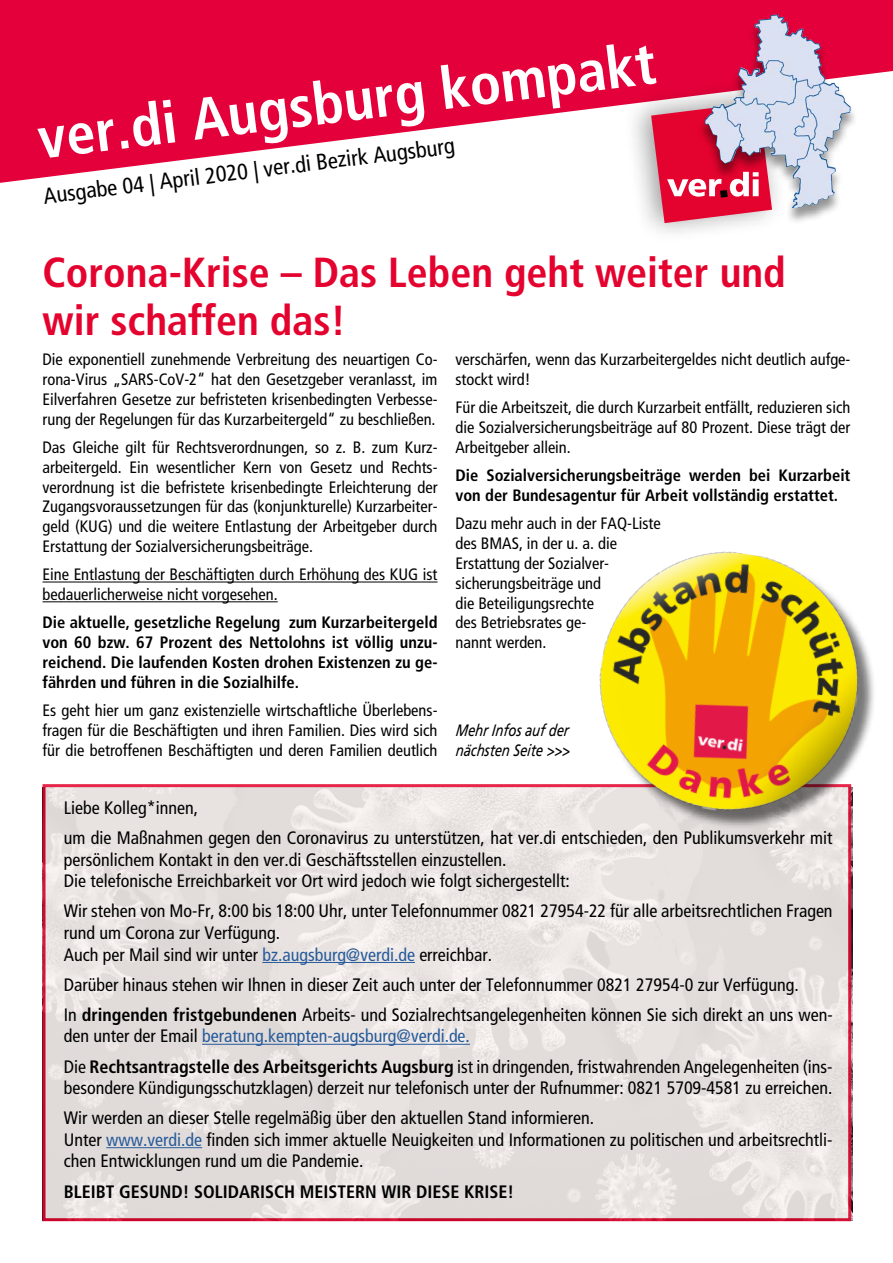
<style>
.page{position:relative;width:893px;height:1263px;background:#fff}
.page>*{position:absolute;margin:0;border:0;box-sizing:border-box;transform-origin:0 0}
.t1{font:700 condensed 58.5px "Frutiger";color:#fff}
.t2{font:700 condensed 42px/48px "Frutiger";color:#e4032e}
.t3{font:condensed 22.5px "Frutiger";color:#000}
.t4{font:condensed 18px/30.2px "Frutiger";color:#000}
.t5{font:700 condensed 18px "Frutiger";color:#000}
.t6{font:condensed 16.5px/19.8px "Frutiger";color:#000;text-align:justify}
.t7{font:700 condensed 16.5px/19.8px "Frutiger";color:#000;text-align:justify}
.t8{font:italic condensed 16.5px/19.8px "Frutiger";color:#000}
.s1{color:#275b9b}
.s2{font-weight:700}
</style>
<div class="page">
<svg style="left:43px;top:784px;width:808px;height:437px;background:#e6dddc"></svg>
<svg style="left:0;top:0;width:893px;height:183px;fill:#e4003a"></svg>
<div style="left:623px;top:78px;width:166px;height:166px;background:#000;opacity:.4"></div>
<svg style="left:651px;top:102px;width:46px;height:121px;background:#e13f5e"></svg>
<div style="left:697px;top:15px;width:162px;height:209px;background:#000;opacity:.42"></div>
<img style="left:738px;top:14px;width:37px;height:83px">
<hr style="left:43px;top:582px;width:395px;height:1px;background:#000">
<hr style="left:43px;top:601px;width:235px;height:1px;background:#000">
<hr style="left:262px;top:962px;width:153px;height:1px;background:#275b9b">
<hr style="left:202px;top:1044px;width:268px;height:1px;background:#275b9b">
<hr style="left:106px;top:1147px;width:96px;height:1px;background:#275b9b">
<img style="left:582px;top:551px;width:292px;height:279px">
<h1 class="t1" style="left:34px;top:104px;width:624px;rotate:-7deg">ver.di Augsburg kompakt</h1>
<h3 class="t3" style="left:42px;top:183px;width:416px;rotate:-7deg">Ausgabe 04 | April 2020 | ver.di Bezirk Augsburg</h3>
<h2 class="t2" style="left:43px;top:248px;width:745px">Corona-Krise – Das Leben geht weiter und wir schaffen das!</h2>
<p class="t6" style="left:43px;top:350px;width:397px">Die exponentiell zunehmende Verbreitung des neuartigen Co&shy;rona-Virus „SARS-CoV-2“ hat den Gesetzgeber veranlasst, im Eilverfahren Gesetze zur befristeten krisenbedingten Verbesse&shy;rung der Regelungen für das Kurzarbeitergeld“ zu beschließen.</p>
<p class="t6" style="left:43px;top:437px;width:397px">Das Gleiche gilt für Rechtsverordnungen, so z. B. zum Kurz&shy;arbeitergeld. Ein wesentlicher Kern von Gesetz und Rechts&shy;verordnung ist die befristete krisenbedingte Erleichterung der Zugangsvoraussetzungen für das (konjunkturelle) Kurzarbeiter&shy;geld (KUG) und die weitere Entlastung der Arbeitgeber durch Erstattung der Sozialversicherungsbeiträge.</p>
<p class="t6" style="left:43px;top:565px;width:396px">Eine Entlastung der Beschäftigten durch Erhöhung des KUG ist bedauerlicherweise nicht vorgesehen.</p>
<p class="t7" style="left:43px;top:613px;width:397px">Die aktuelle, gesetzliche Regelung zum Kurzarbeitergeld von 60 bzw. 67 Prozent des Nettolohns ist völlig unzu&shy;reichend. Die laufenden Kosten drohen Existenzen zu ge&shy;fährden und führen in die Sozialhilfe.</p>
<p class="t6" style="left:43px;top:701px;width:397px">Es geht hier um ganz existenzielle wirtschaftliche Überlebens&shy;fragen für die Beschäftigten und ihren Familien. Dies wird sich für die betroffenen Beschäftigten und deren Familien deutlich</p>
<p class="t6" style="left:455px;top:350px;width:396px">verschärfen, wenn das Kurzarbeitergeldes nicht deutlich aufge&shy;stockt wird!</p>
<p class="t6" style="left:455px;top:398px;width:396px">Für die Arbeitszeit, die durch Kurzarbeit entfällt, reduzieren sich die Sozialversicherungsbeiträge auf 80 Prozent. Diese trägt der Arbeitgeber allein.</p>
<p class="t7" style="left:455px;top:466px;width:396px">Die Sozialversicherungsbeiträge werden bei Kurzarbeit von der Bundesagentur für Arbeit vollständig erstattet.</p>
<p class="t6" style="left:455px;top:514px;width:207px;text-align:left">Dazu mehr auch in der FAQ-Liste des BMAS, in der u. a. die<br>Erstattung der Sozialver&shy;sicherungsbeiträge und<br>die Beteiligungsrechte<br>des Betriebsrates ge-<br>nannt werden.</p>
<p class="t8" style="left:455px;top:720px;width:116px">Mehr Infos auf der nächsten Seite &gt;&gt;&gt;</p>
<p class="t4" style="left:64px;top:793px;width:770px">Liebe Kolleg*innen,<br>um die Maßnahmen gegen den Coronavirus zu unterstützen, hat ver.di entschieden, den Publikumsverkehr mit</p>
<p class="t4" style="left:64px;top:849px;width:508px;line-height:21.6px">persönlichem Kontakt in den ver.di Geschäftsstellen einzustellen.<br>Die telefonische Erreichbarkeit vor Ort wird jedoch wie folgt sichergestellt:</p>
<p class="t4" style="left:64px;top:900px;width:770px;line-height:21.6px">Wir stehen von Mo-Fr, 8:00 bis 18:00 Uhr, unter Telefonnummer 0821 27954-22 für alle arbeitsrechtlichen Fragen rund um Corona zur Verfügung.<br>Auch per Mail sind wir unter <span class="s1">bz.augsburg@verdi.de</span> erreichbar.</p>
<p class="t4" style="left:64px;top:969px;width:770px">Darüber hinaus stehen wir Ihnen in dieser Zeit auch unter der Telefonnummer 0821 27954-0 zur Verfügung.<br>In <span class="s2">dringenden fristgebundenen</span> Arbeits- und Sozialrechtsangelegenheiten können Sie sich direkt an uns wen-</p>
<p class="t4" style="left:64px;top:1021px;width:770px">den unter der Email <span class="s1">beratung.kempten-augsburg@verdi.de.<br></span>Die <span class="s2">Rechtsantragstelle des Arbeitsgerichts Augsburg</span> ist in dringenden, fristwahrenden Angelegenheiten (ins-</p>
<p class="t4" style="left:64px;top:1073px;width:770px">besondere Kündigungsschutzklagen) derzeit nur telefonisch unter der Rufnummer: 0821 5709-4581 zu erreichen.<br>Wir werden an dieser Stelle regelmäßig über den aktuellen Stand informieren.</p>
<p class="t4" style="left:64px;top:1129px;width:770px;line-height:21.6px">Unter <span class="s1">www.verdi.de</span> finden sich immer aktuelle Neuigkeiten und Informationen zu politischen und arbeitsrechtli&shy;chen Entwicklungen rund um die Pandemie.</p>
<p class="t5" style="left:64px;top:1180px;width:452px">BLEIBT GESUND! SOLIDARISCH MEISTERN WIR DIESE KRISE!</p>
</div>
